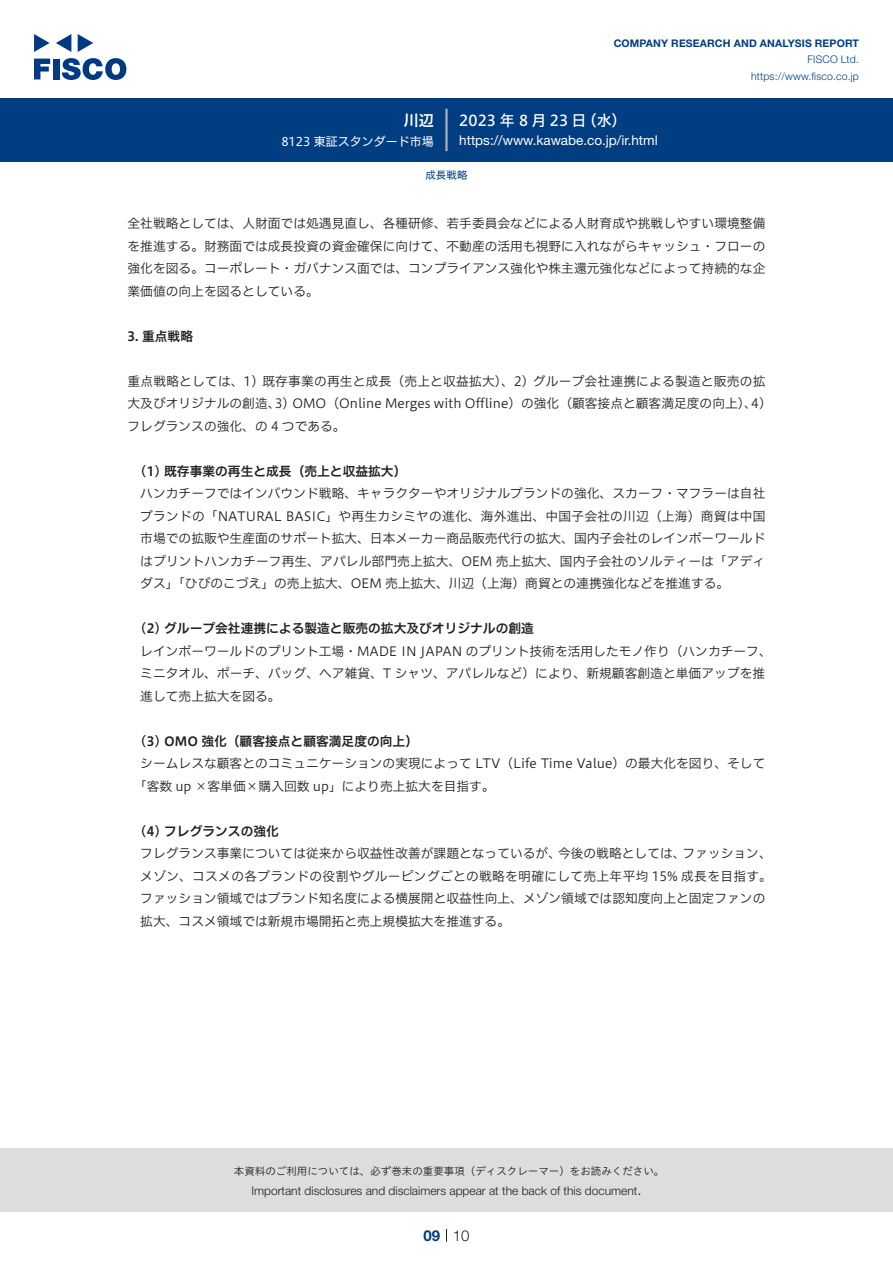
<style>
.page{position:relative;width:893px;height:1263px;background:#fff}
.page>*{position:absolute;margin:0;border:0;box-sizing:border-box;transform-origin:0 0}
.t1{font:15px "Hiragino UD Sans F Std N W5";letter-spacing:.21em;color:#fff}
.t2{font:300 15px "Helvetica Neue LT Std";color:#231f20}
.t3{font:15px "Hiragino UD Sans F Std N W6";color:#fff}
.t4{font:700 15px "Helvetica Neue LT Std";color:#003d81}
.t5{font:13.5px "Helvetica Neue LT Std";color:#fff}
.本文3mm{font:12.75px/22.5px "Hiragino UD Sans F Std N W3";color:#231f20}
.本文{font:12.75px/22.5px "Hiragino UD Sans F Std N W3";color:#231f20;text-align:justify}
.小タイトル3mm{font:12.75px "Hiragino UD Sans F Std N W6";color:#231f20}
.小タイトル{font:12.75px "Hiragino UD Sans F Std N W6";color:#231f20}
.t6{font:300 12px "Helvetica Neue LT Std";color:#231f20}
.t7{font:12px "Hiragino UD Sans F Std N W4";color:#fff}
.t8{font:10.5px "Hiragino UD Sans Std W3";color:#231f20}
.t9{font:700 10.5px "Helvetica Neue LT Std";letter-spacing:.015em;color:#003d81}
.t10{font:300 10.5px/16.5px "Helvetica Neue LT Std";letter-spacing:.015em;color:#003d81;text-align:right}
.ヘッダー{font:10.5px "Hiragino UD Sans F Std N W4";color:#003d81}
</style>
<div class="page">
<div style="left:0;top:1148px;width:893px;height:64px;background:#ddd"></div>
<svg style="left:34px;top:59px;width:16px;height:20px"></svg>
<div style="left:53px;top:59px;width:6px;height:20px;background:#003a83"></div>
<svg style="left:62px;top:58px;width:64px;height:22px"></svg>
<svg style="left:34px;top:34px;width:16px;height:18px"></svg>
<svg style="left:78px;top:34px;width:15px;height:18px"></svg>
<svg style="left:56px;top:34px;width:15px;height:18px"></svg>
<div style="left:0;top:98px;width:893px;height:64px;background:#003d81"></div>
<hr style="left:445px;top:109px;width:3px;height:42px;background:#b5b5b6">
<svg style="left:446px;top:1229px;width:1px;height:13px"></svg>
<p class="t3" style="left:404px;top:109px;width:31px">川辺</p>
<p class="t7" style="left:281px;top:132px;width:154px">8123 東証スタンダード市場</p>
<p class="t9" style="left:614px;top:37px;width:247px">COMPANY RESEARCH AND ANALYSIS REPORT</p>
<p class="t10" style="left:751px;top:51px;width:109px">FISCO Ltd. https://www.fisco.co j p.</p>
<p class="t1" style="left:582px;top:109px;width:46px">（水(</p>
<p class="t1" style="left:459px;top:109px;width:129px">2023年8月23日</p>
<p class="t5" style="left:459px;top:132px;width:200px">https://www.kawabe.co j p. .i r/ html</p>
<p class="ヘッダー" style="left:425px;top:167px;width:43px">成長戦略</p>
<p class="本文" style="left:128px;top:211px;width:639px">全社戦略としては、人財面では処遇見直し、各種研修、若手委員会などによる人財育成や挑戦しやすい環境整備を推進する。財務面では成長投資の資金確保に向けて、不動産の活用も視野に入れながらキャッシュ・フローの強化を図る。コーポレート・ガバナンス面では、コンプライアンス強化や株主還元強化などによって持続的な企業価値の向上を図るとしている。</p>
<p class="小タイトル" style="left:128px;top:326px;width:67px">3. 重点戦略</p>
<p class="本文" style="left:128px;top:369px;width:639px">重点戦略としては、1) 既存事業の再生と成長（売上と収益拡大）、2) グループ会社連携による製造と販売の拡大及びオリジナルの創造 3、 ) OMO（Online Merges with Offline）の強化（顧客接点と顧客満足度の向上 4、( (フレグランスの強化、の 4 つである。</p>
<p class="小タイトル3mm" style="left:140px;top:461px;width:268px">1( ) 既存事業の再生と成長（売上と収益拡大(</p>
<p class="本文3mm" style="left:140px;top:481px;width:627px;text-align:justify">ハンカチーフではインバウンド戦略、キャラクターやオリジナルブランドの強化、スカーフ・マフラーは自社ブランドの「NATURAL BASIC」や再生カシミヤの進化、海外進出、中国子会社の川辺（上海）商貿は中国市場での拡販や生産面のサポート拡大、日本メーカー商品販売代行の拡大、国内子会社のレインボーワールドはプリントハンカチーフ再生、アパレル部門売上拡大、OEM 売上拡大、国内子会社のソルティーは「アディダス」「ひびのこづえ」の売上拡大、OEM 売上拡大、川辺（上海）商貿との連携強化などを推進する。</p>
<p class="小タイトル3mm" style="left:140px;top:619px;width:395px">2( ) グループ会社連携による製造と販売の拡大及びオリジナルの創造</p>
<p class="本文3mm" style="left:140px;top:639px;width:633px">レインボーワールドのプリント工場・MADE IN JAPAN のプリント技術を活用したモノ作り（ハンカチーフ、ミニタオル、ポーチ、バッグ、ヘア雑貨、T シャツ、アパレルなど）により、新規顧客創造と単価アップを推進して売上拡大を図る。</p>
<p class="小タイトル3mm" style="left:140px;top:731px;width:279px">3( ) OMO 強化（顧客接点と顧客満足度の向上(</p>
<p class="本文3mm" style="left:134px;top:751px;width:633px;text-indent:6px">シームレスな顧客とのコミュニケーションの実現によって LTV（Life Time Value）の最大化を図り、そして「客数 up ×客単価×購入回数 up」により売上拡大を目指す。</p>
<p class="小タイトル3mm" style="left:140px;top:821px;width:140px">4( ) フレグランスの強化</p>
<p class="本文3mm" style="left:682px;top:841px;width:91px">ファッション、</p>
<p class="本文3mm" style="left:140px;top:841px;width:633px">フレグランス事業については従来から収益性改善が課題となっているが、<br>メゾン、コスメの各ブランドの役割やグルーピングごとの戦略を明確にして売上年平均 15% 成長を目指す。ファッション領域ではブランド知名度による横展開と収益性向上、メゾン領域では認知度向上と固定ファンの拡大、コスメ領域では新規市場開拓と売上規模拡大を推進する。</p>
<p class="本文3mm" style="left:558px;top:841px;width:129px">今後の戦略としては、</p>
<p class="t8" style="left:234px;top:1163px;width:432px">本資料のご利用については、必ず巻末の重要事項（ディスクレーマー）をお読みください。</p>
<p class="t2" style="left:637px;top:1180px;width:6px">.</p>
<p class="t6" style="left:251px;top:1183px;width:387px">Important disclosures and disclaimers appear at the back of this document</p>
<p class="t4" style="left:423px;top:1226px;width:18px">09</p>
<p class="t2" style="left:453px;top:1226px;width:18px">10</p>
</div>
